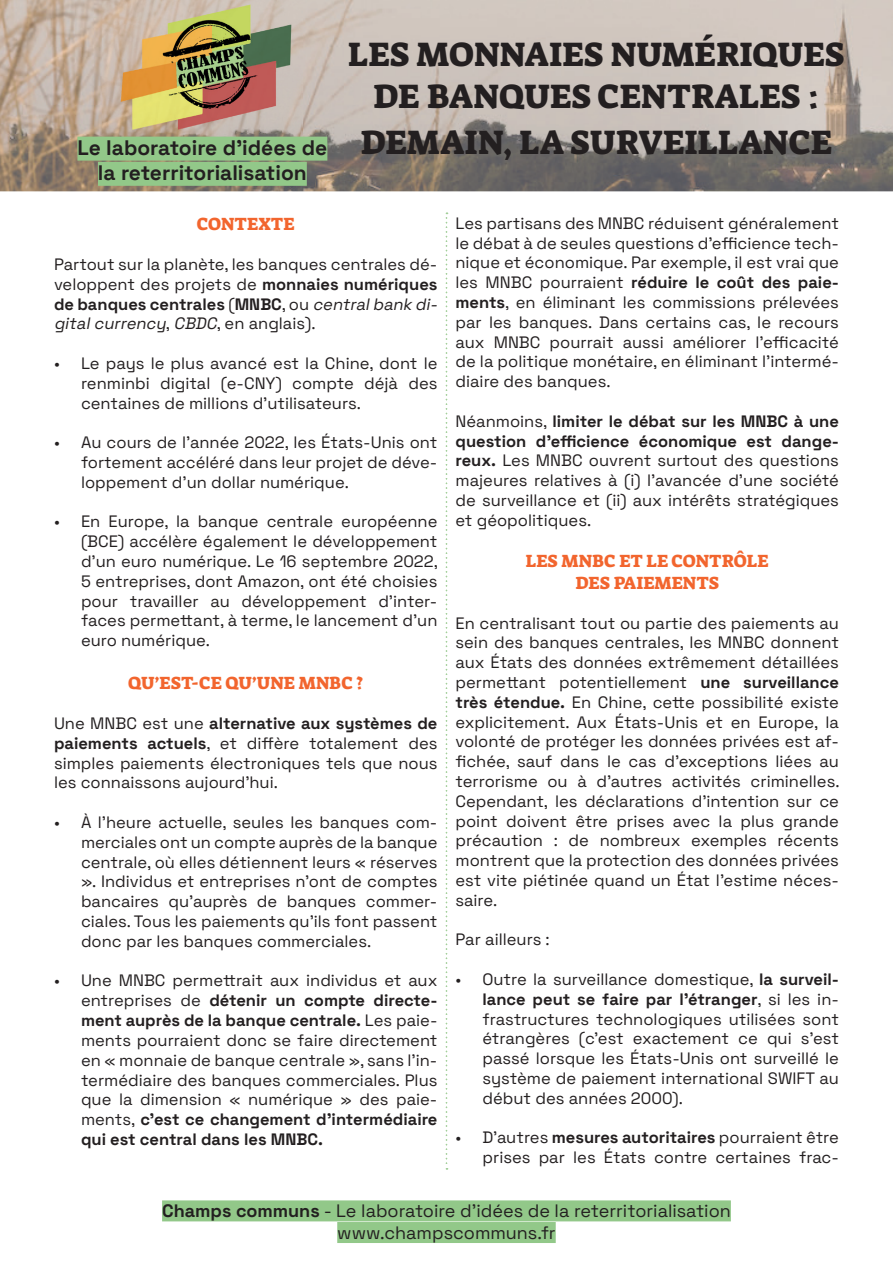
<style>
.page{position:relative;width:893px;height:1263px;background:#fff}
.page>*{position:absolute;margin:0;border:0;box-sizing:border-box;transform-origin:0 0}
.t1{font:34.5px/41.4px "Suez One";color:#231f20;text-align:center}
.t2{font:700 21px/25.2px "Space Grotesk";color:#231f20;text-align:center}
.t3{font:18px/21.6px "Space Grotesk";color:#231f20;text-align:center}
.t4{font:18px/21.6px "Suez One";color:#f2652e;text-align:center}
.t5{font:16.5px/19.8px "Space Grotesk";color:#231f20;text-align:justify}
.s1{font-weight:700}
.s2{font-style:italic}
</style>
<div class="page">
<img style="left:0;top:0;width:893px;height:191px">
<img style="left:103px;top:0;width:199px;height:162px">
<div style="left:162px;top:1200px;width:569px;height:21px;background:#92c889"></div>
<div style="left:337px;top:1222px;width:219px;height:21px;background:#92c889"></div>
<svg style="left:446px;top:213px;width:1px;height:956px"></svg>
<div style="left:77px;top:137px;width:250px;height:24px;background:#92c889"></div>
<div style="left:98px;top:162px;width:209px;height:24px;background:#92c889"></div>
<p class="t2" style="left:77px;top:134px;width:251px">Le laboratoire d’idées de la reterritorialisation</p>
<h1 class="t1" style="left:348px;top:34px;width:498px">LES MONNAIES NUMÉRIQUES<br>DE BANQUES CENTRALES :</h1>
<h1 class="t1" style="left:360px;top:122px;width:474px">DEMAIN, LA SURVEILLANCE</h1>
<p class="t4" style="left:197px;top:214px;width:99px">CONTEXTE</p>
<p class="t5" style="left:54px;top:253px;width:389px;text-align:left">Partout sur la planète, les banques centrales dé&shy;veloppent des projets de <span class="s1">monnaies numériques de banques centrales</span> (<span class="s1">MNBC</span>, ou <span class="s2">centralbank di&shy;gitalcurrency</span>, <span class="s2">CBDC</span>, e n a n g l a i s) .</p>
<p class="t5" style="left:81px;top:352px;width:358px;text-indent:-27px">• Le pays le plus avancé est la Chine, dont le renminbi digital (e-CNY) compte déjà des centaines de millions d’utilisateurs.</p>
<p class="t5" style="left:81px;top:432px;width:358px;text-indent:-27px">• Au cours de l’année 2022, les États-Unis ont fortement accéléré dans leur projet de déve&shy;loppement d’un dollar numérique.</p>
<p class="t5" style="left:81px;top:511px;width:358px;text-indent:-27px">• En Europe, la banque centrale européenne (BCE) accélère également le développement d’un euro numérique. Le 16 septembre 2022, 5 entreprises, dont Amazon, ont été choisies pour travailler au développement d’inter&shy;faces permettant, à terme, le lancement d’un euro numérique.</p>
<p class="t4" style="left:128px;top:673px;width:237px">QU’EST-CE QU’UNE MNBC ?</p>
<p class="t5" style="left:54px;top:712px;width:385px">Une MNBC est une <span class="s1">alternative aux systèmes de paiements actuels</span>, et diffère totalement des simples paiements électroniques tels que nous les connaissons aujourd’hui.</p>
<p class="t5" style="left:81px;top:811px;width:358px;text-indent:-27px">• À l’heure actuelle, seules les banques com&shy;merciales ont un compte auprès de la banque centrale, où elles détiennent leurs « réserves ». Individus et entreprises n’ont de comptes bancaires qu’auprès de banques commer&shy;ciales. Tous les paiements qu’ils font passent donc par les banques commerciales.</p>
<p class="t5" style="left:81px;top:970px;width:358px;text-indent:-27px">• Une MNBC permettrait aux individus et aux entreprises de <span class="s1">détenir un compte directe&shy;ment auprès de la banque centrale.</span> Les paie&shy;ments pourraient donc se faire directement en « monnaie de banque centrale », sans l’in&shy;termédiaire des banques commerciales. Plus que la dimension « numérique » des paie&shy;ments, <span class="s1">c’est ce changement d’intermédiaire qui est central dans les MNBC.</span></p>
<p class="t5" style="left:455px;top:212px;width:385px">Les partisans des MNBC réduisent généralement le débat à de seules questions d’efficience tech&shy;nique et économique. Par exemple, il est vrai que les MNBC pourraient <span class="s1">réduire le coût des paie&shy;ments</span>, en éliminant les commissions prélevées par les banques. Dans certains cas, le recours aux MNBC pourrait aussi améliorer l’efficacité de la politique monétaire, en éliminant l’intermé&shy;diaire des banques.</p>
<p class="t5" style="left:455px;top:410px;width:385px">Néanmoins, <span class="s1">limiter le débat sur les MNBC à une question d’efficience économique est dange&shy;reux.</span> Les MNBC ouvrent surtout des questions majeures relatives à (i) l’avancée d’une société de surveillance et (ii) aux intérêts stratégiques et géopolitiques.</p>
<p class="t4" style="left:526px;top:550px;width:244px">LES MNBC ET LE CONTRÔLE<br>DES PAIEMENTS</p>
<p class="t5" style="left:455px;top:612px;width:386px">En centralisant tout ou partie des paiements au sein des banques centrales, les MNBC donnent aux États des données extrêmement détaillées permettant potentiellement <span class="s1">une surveillance très étendue.</span> En Chine, cette possibilité existe explicitement. Aux États-Unis et en Europe, la volonté de protéger les données privées est af&shy;fichée, sauf dans le cas d’exceptions liées au terrorisme ou à d’autres activités criminelles.<br>Cependant, les déclarations d’intention sur ce point doivent être prises avec la plus grande précaution : de nombreux exemples récents montrent que la protection des données privées est vite piétinée quand un État l’estime néces&shy;saire.</p>
<p class="t5" style="left:455px;top:929px;width:96px">Par ailleurs :</p>
<p class="t5" style="left:482px;top:968px;width:358px;text-indent:-27px">• Outre la surveillance domestique, <span class="s1">la surveil&shy;lance peut se faire par l’étranger</span>, si les in&shy;frastructures technologiques utilisées sont étrangères (c’est exactement ce qui s’est passé lorsque les États-Unis ont surveillé le système de paiement international SWIFT au début des années 2000).</p>
<p class="t5" style="left:455px;top:1127px;width:385px;text-align:right">• D’autres <span class="s1">mesures autoritaires</span> pourraient être prises par les États contre certaines frac-</p>
<p class="t3" style="left:162px;top:1199px;width:570px"><span class="s1">Champs communs</span> - Le laboratoire d’idées de la reterritorialisation www.champscommuns.fr</p>
</div>
